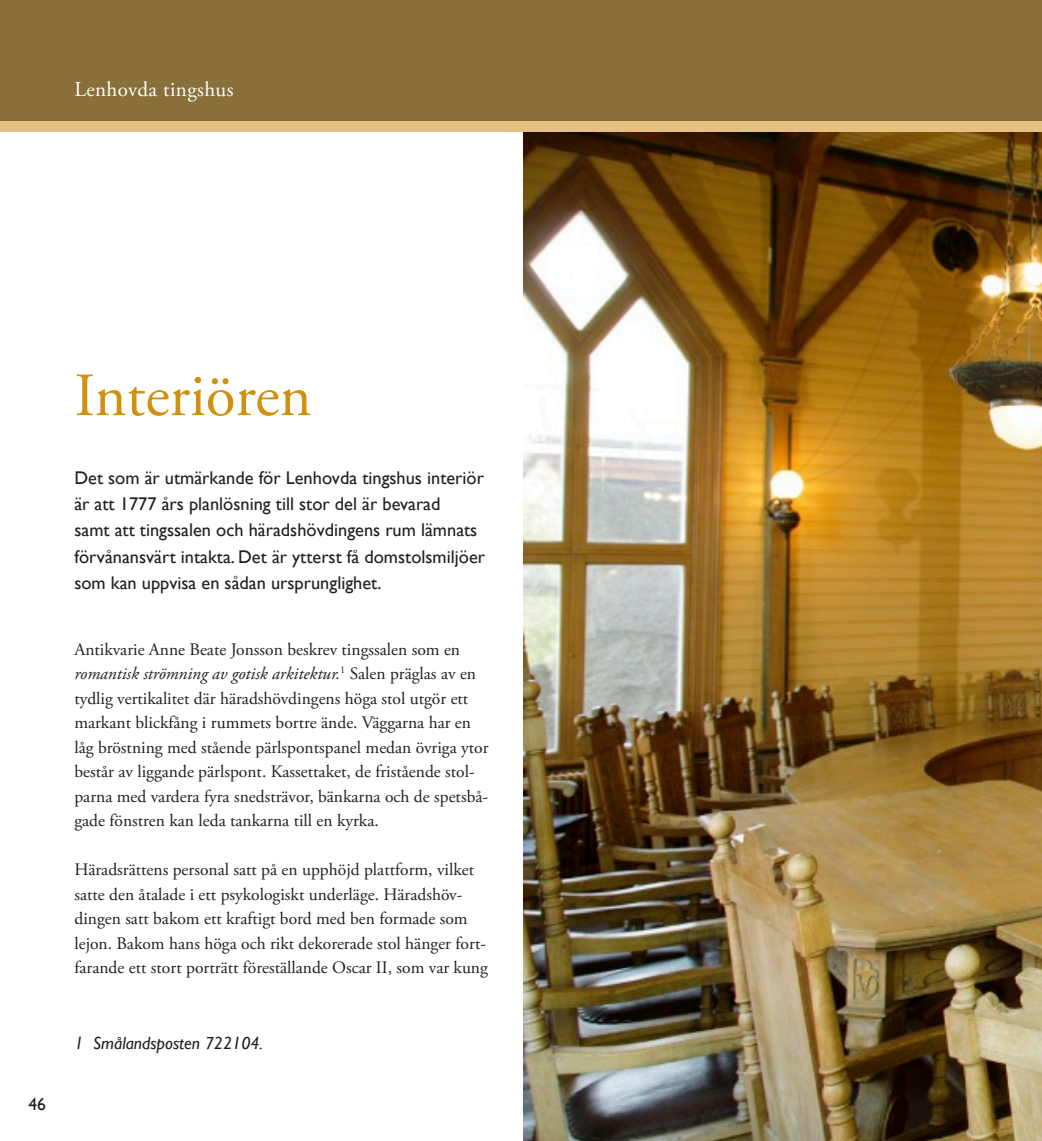
<style>
.page{position:relative;width:1042px;height:1141px;background:#fff}
.page>*{position:absolute;margin:0;border:0;box-sizing:border-box;transform-origin:0 0}
.t1{font:61.25px "Adobe Garamond Pro";color:#cf910f}
.t2{font:21px "Adobe Garamond Pro";letter-spacing:.02em;color:#fff}
.t3{font:18.38px/26.2px "Gill Sans";color:#231f20}
.t4{font:17.5px/24.5px "Adobe Garamond Pro";color:#231f20}
.t5{font:italic 17.5px "Gill Sans";color:#231f20}
.t6{font:17.5px "Gill Sans";color:#231f20}
.s1{font-style:italic}
</style>
<div class="page">
<img style="left:523px;top:132px;width:519px;height:1009px">
<div style="left:0;top:121px;width:1042px;height:11px;background:#e6c081"></div>
<div style="left:0;top:0;width:1042px;height:121px;background:#89703b"></div>
<p class="t2" style="left:74px;top:77px;width:161px">Lenhovda tingshus</p>
<p class="t6" style="left:28px;top:1094px;width:19px">46</p>
<h1 class="t1" style="left:74px;top:359px;width:239px">Interiören</h1>
<p class="t3" style="left:74px;top:464px;width:412px">Det som är utmärkande för Lenhovda tingshus interiör är att 1777 års planlösning till stor del är bevarad<br>samt att tingssalen och häradshövdingens rum lämnats förvånansvärt intakta. Det är ytterst få domstolsmiljöer som kan uppvisa en sådan ursprunglighet.</p>
<p class="t4" style="left:74px;top:637px;width:416px">Antikvarie Anne Beate Jonsson beskrev tingssalen som en <span class="s1">romantisk strömning av gotisk arkitektur.</span><sup>1</sup> Salen präglas av en tydlig vertikalitet där häradshövdingens höga stol utgör ett markant blickfång i rummets bortre ände. Väggarna har en låg bröstning med stående pärlspontspanel medan övriga ytor består av liggande pärlspont. Kassettaket, de fristående stol&shy;parna med vardera fyra snedsträvor, bänkarna och de spetsbå&shy;gade fönstren kan leda tankarna till en kyrka.</p>
<p class="t4" style="left:74px;top:858px;width:415px">Häradsrättens personal satt på en upphöjd plattform, vilket satte den åtalade i ett psykologiskt underläge. Häradshöv&shy;dingen satt bakom ett kraftigt bord med ben formade som lejon. Bakom hans höga och rikt dekorerade stol hänger fort&shy;farande ett stort porträtt föreställande Oscar II, som var kung</p>
<p class="t5" style="left:74px;top:1033px;width:190px">1 Smålandsposten 722104.</p>
</div>
